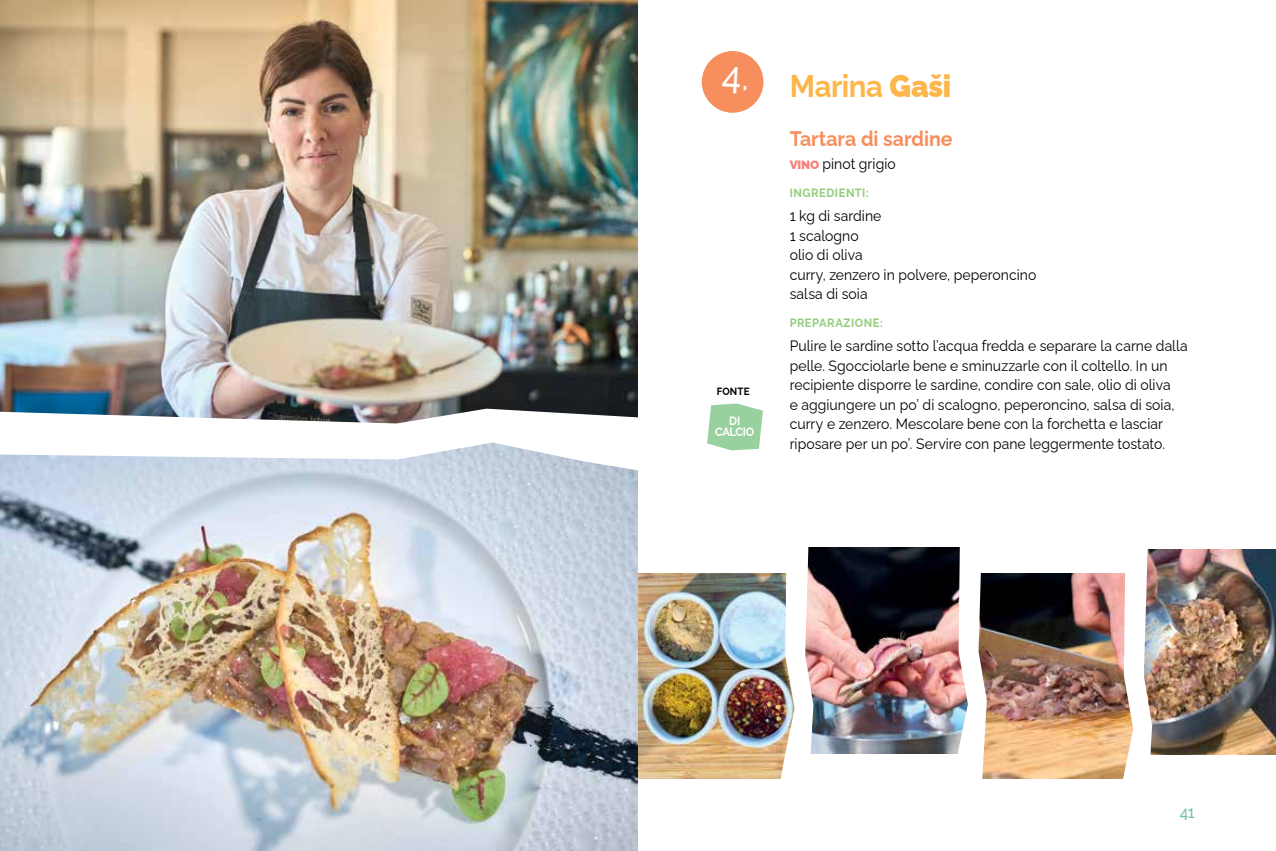
<style>
.page{position:relative;width:1276px;height:851px;background:#fff}
.page>*{position:absolute;margin:0;border:0;box-sizing:border-box;transform-origin:0 0}
.t1{font:700 31.5px "Raleway";letter-spacing:-.015em;color:#fcb64a;scale:.93 1}
.t2{font:700 21px "Raleway";color:#f68e5d;scale:.93 1}
.t3{font:500 16.5px "Raleway";color:#6fc1af;scale:.93 1}
.t4{font:15px/19.5px "Raleway";letter-spacing:.005em;color:#000;scale:.93 1}
.t5{font:700 12px "Raleway";letter-spacing:.05em;color:#94cc7b;scale:.93 1}
.t6{font:700 12px/10.5px "Raleway";letter-spacing:-.03em;color:#fff;text-align:center;scale:.93 1}
.t7{font:700 10.5px "Raleway";letter-spacing:.01em;color:#000;scale:.93 1}
.s1{font-weight:900}
.s2{font-weight:900;font-size:12px;color:#f4817a}
</style>
<div class="page">
<img style="left:0;top:471px;width:638px;height:379px">
<img style="left:0;top:0;width:638px;height:408px">
<img style="left:638px;top:573px;width:140px;height:205px">
<img style="left:813px;top:547px;width:138px;height:206px">
<img style="left:986px;top:573px;width:131px;height:205px">
<img style="left:1152px;top:549px;width:124px;height:205px">
<svg style="left:0;top:408px;width:638px;height:63px"></svg>
<img style="left:778px;top:547px;width:35px;height:232px">
<img style="left:951px;top:547px;width:35px;height:232px">
<img style="left:1117px;top:549px;width:35px;height:230px">
<div style="left:702px;top:51px;width:61px;height:62px;background:#f68e5d;border-radius:50%"></div>
<svg style="left:707px;top:403px;width:56px;height:47px;background:#a7d7ac"></svg>
<p class="t7" style="left:717px;top:382px;width:37px">FONTE</p>
<p class="t6" style="left:715px;top:414px;width:44px">DI<br>CALCIO</p>
<h1 class="t1" style="left:789px;top:60px;width:175px">Marina <span class="s1">Gaši</span></h1>
<h2 class="t2" style="left:789px;top:121px;width:177px">Tartara di sardine</h2>
<p class="t4" style="left:789px;top:153px;width:116px"><span class="s2">VINO</span> pinot grigio</p>
<p class="t5" style="left:789px;top:183px;width:86px">INGREDIENTI:</p>
<p class="t4" style="left:789px;top:204px;width:267px">1 kg di sardine<br>1 scalogno<br>olio di oliva<br>curry, zenzero in polvere, peperoncino salsa di soia</p>
<p class="t5" style="left:789px;top:313px;width:102px">PREPARAZIONE:</p>
<p class="t4" style="left:789px;top:334px;width:429px">Pulire le sardine sotto l’acqua fredda e separare la carne dalla pelle. Sgocciolarle bene e sminuzzarle con il coltello. In un recipiente disporre le sardine, condire con sale, olio di oliva<br>e aggiungere un po’ di scalogno, peperoncino, salsa di soia, curry e zenzero. Mescolare bene con la forchetta e lasciar riposare per un po’. Servire con pane leggermente tostato.</p>
<p class="t3" style="left:1179px;top:799px;width:18px">41</p>
</div>
